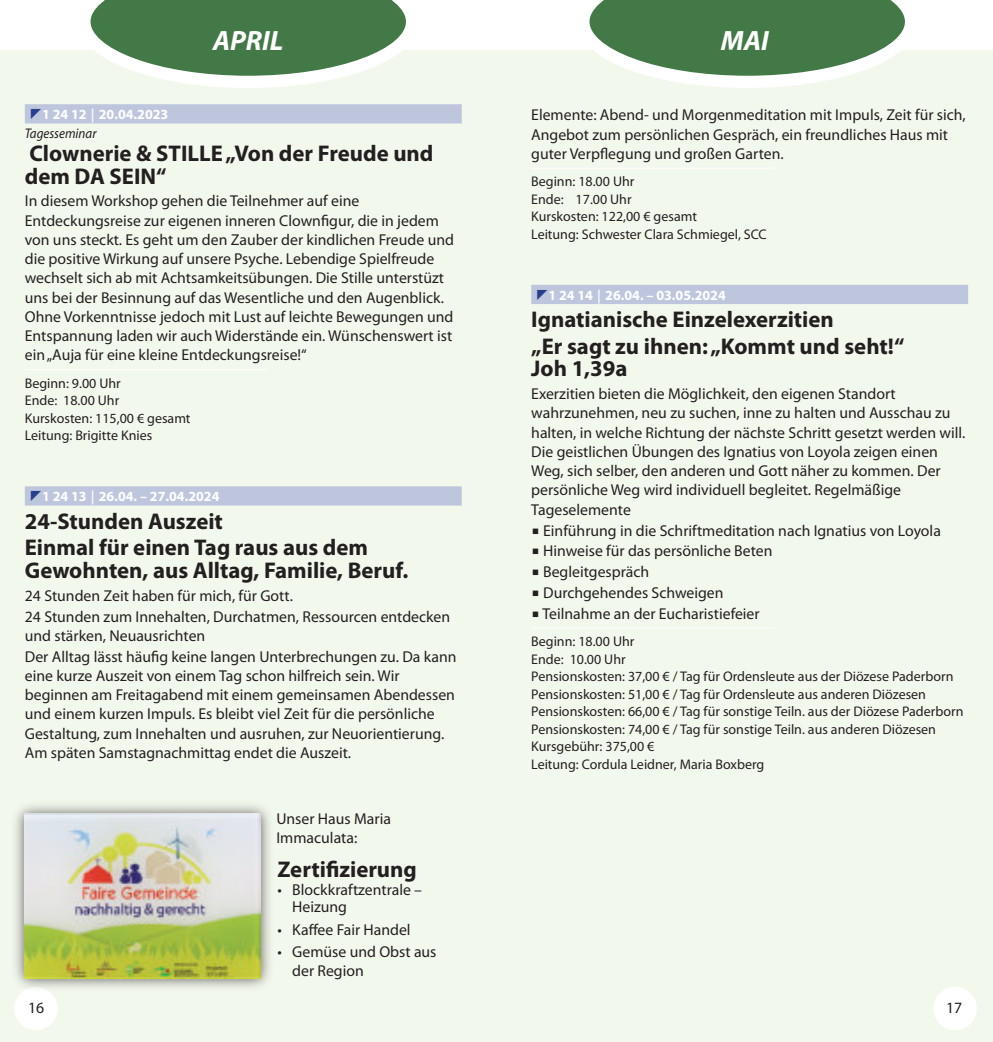
<style>
.page{position:relative;width:993px;height:1042px;background:#fff}
.page>*{position:absolute;margin:0;border:0;box-sizing:border-box;transform-origin:0 0}
.t1{font:italic 700 28px "Myriad Pro";color:#fff}
.t2{font:700 22.75px/26.2px "Myriad Pro";color:#231f20}
.t3{font:15.75px/19.2px "Myriad Pro";color:#231f20}
.t4{font:14px/17.5px "Myriad Pro";color:#231f20}
.t5{font:700 14px "Myriad Pro";color:#fff}
.t6{font:italic 14px "Myriad Pro";color:#231f20;scale:.93 1}
.s1{font-family:"Lucida Grande"}
</style>
<div class="page">
<div style="left:0;top:51px;width:496px;height:991px;background:#f3f8ed"></div>
<div style="left:496px;top:51px;width:496px;height:991px;background:#f3f8ed"></div>
<div style="left:933px;top:987px;width:43px;height:43px;background:#fff;border-radius:50%"></div>
<div style="left:14px;top:987px;width:44px;height:43px;background:#fff;border-radius:50%"></div>
<svg style="left:78px;top:0;width:340px;height:88px"></svg>
<svg style="left:577px;top:0;width:339px;height:88px"></svg>
<img style="left:15px;top:805px;width:255px;height:184px">
<img style="left:25px;top:813px;width:235px;height:165px">
<div style="left:25px;top:104px;width:436px;height:19px;background:#bec6dd"></div>
<hr style="left:25px;top:369px;width:243px;height:1px;background:#fff">
<div style="left:25px;top:486px;width:436px;height:19px;background:#bec6dd"></div>
<hr style="left:531px;top:168px;width:243px;height:1px;background:#fff">
<div style="left:531px;top:285px;width:436px;height:19px;background:#bec6dd"></div>
<hr style="left:531px;top:628px;width:243px;height:1px;background:#fff">
<h1 class="t1" style="left:213px;top:29px;width:72px">APRIL</h1>
<h1 class="t1" style="left:720px;top:29px;width:49px">MAI</h1>
<p class="t5" style="left:42px;top:109px;width:128px">1 24 12 | 20.04.2023</p>
<p class="t6" style="left:25px;top:128px;width:79px">Tagesseminar</p>
<h2 class="t2" style="left:25px;top:144px;width:410px;line-height:22.8px">Clownerie &amp; STILLE „Von der Freude und dem DA SEIN“</h2>
<p class="t3" style="left:25px;top:193px;width:430px">In diesem Workshop gehen die Teilnehmer auf eine Entdeckungsreise zur eigenen inneren Clownfigur, die in jedem von uns steckt. Es geht um den Zauber der kindlichen Freude und die positive Wirkung auf unsere Psyche. Lebendige Spielfreude wechselt sich ab mit Achtsamkeitsübungen. Die Stille unterstüzt uns bei der Besinnung auf das Wesentliche und den Augenblick.<br>Ohne Vorkenntnisse jedoch mit Lust auf leichte Bewegungen und Entspannung laden wir auch Widerstände ein. Wünschenswert ist ein „Auja für eine kleine Entdeckungsreise!“</p>
<p class="t4" style="left:25px;top:375px;width:167px">Beginn: 9.00 Uhr<br>Ende: 18.00 Uhr<br>Kurskosten: 115,00 € gesamt<br>Leitung: Brigitte Knies</p>
<p class="t5" style="left:42px;top:491px;width:179px">1 24 13 | 26.04. – 27.04.2024</p>
<h2 class="t2" style="left:25px;top:510px;width:344px">24-Stunden Auszeit<br>Einmal für einen Tag raus aus dem</h2>
<h2 class="t2" style="left:25px;top:559px;width:385px">Gewohnten, aus Alltag, Familie, Beruf.</h2>
<p class="t3" style="left:25px;top:586px;width:427px;line-height:20.8px">24 Stunden Zeit haben für mich, für Gott.<br>24 Stunden zum Innehalten, Durchatmen, Ressourcen entdecken</p>
<p class="t3" style="left:25px;top:626px;width:433px;line-height:20.8px">und stärken, Neuausrichten<br>Der Alltag lässt häufig keine langen Unterbrechungen zu. Da kann</p>
<p class="t3" style="left:25px;top:667px;width:431px">eine kurze Auszeit von einem Tag schon hilfreich sein. Wir beginnen am Freitagabend mit einem gemeinsamen Abendessen und einem kurzen Impuls. Es bleibt viel Zeit für die persönliche Gestaltung, zum Innehalten und ausruhen, zur Neuorientierung.<br>Am späten Samstagnachmittag endet die Auszeit.</p>
<p class="t3" style="left:276px;top:811px;width:116px">Unser Haus Maria<br>Immaculata:</p>
<h2 class="t2" style="left:277px;top:858px;width:141px">Zertifizierung</h2>
<p class="t3" style="left:292px;top:882px;width:131px;line-height:17.5px;text-indent:-15px">• Blockkraftzentrale –<br>Heizung</p>
<p class="t3" style="left:277px;top:921px;width:135px">• Kaffee Fair Handel</p>
<p class="t3" style="left:292px;top:943px;width:146px;text-indent:-15px">• Gemüse und Obst aus der Region</p>
<p class="t3" style="left:531px;top:107px;width:436px">Elemente: Abend- und Morgenmeditation mit Impuls, Zeit für sich,<br>Angebot zum persönlichen Gespräch, ein freundliches Haus mit guter Verpflegung und großen Garten.</p>
<p class="t4" style="left:531px;top:174px;width:237px">Beginn: 18.00 Uhr<br>Ende: 17.00 Uhr<br>Kurskosten: 122,00 € gesamt<br>Leitung: Schwester Clara Schmiegel, SCC</p>
<p class="t5" style="left:548px;top:289px;width:179px">1 24 14 | 26.04. – 03.05.2024</p>
<h2 class="t2" style="left:531px;top:309px;width:374px">Ignatianische Einzelexerzitien<br>„Er sagt zu ihnen: „Kommt und seht!“</h2>
<h2 class="t2" style="left:531px;top:358px;width:98px">Joh 1,39a</h2>
<p class="t3" style="left:531px;top:386px;width:435px">Exerzitien bieten die Möglichkeit, den eigenen Standort wahrzunehmen, neu zu suchen, inne zu halten und Ausschau zu halten, in welche Richtung der nächste Schritt gesetzt werden will.<br>Die geistlichen Übungen des Ignatius von Loyola zeigen einen Weg, sich selber, den anderen und Gott näher zu kommen. Der persönliche Weg wird individuell begleitet. Regelmäßige Tageselemente</p>
<p class="t3" style="left:531px;top:522px;width:411px"><span class="s1">■</span> Einführung in die Schriftmeditation nach Ignatius von Loyola</p>
<p class="t3" style="left:531px;top:543px;width:243px"><span class="s1">■</span> Hinweise für das persönliche Beten</p>
<p class="t3" style="left:531px;top:563px;width:119px"><span class="s1">■</span> Begleitgespräch</p>
<p class="t3" style="left:531px;top:584px;width:194px"><span class="s1">■</span> Durchgehendes Schweigen</p>
<p class="t3" style="left:531px;top:605px;width:230px"><span class="s1">■</span> Teilnahme an der Eucharistiefeier</p>
<p class="t4" style="left:531px;top:634px;width:433px">Beginn: 18.00 Uhr<br>Ende: 10.00 Uhr<br>Pensionskosten: 37,00 € / Tag für Ordensleute aus der Diözese Paderborn Pensionskosten: 51,00 € / Tag für Ordensleute aus anderen Diözesen Pensionskosten: 66,00 € / Tag für sonstige Teiln. aus der Diözese Paderborn Pensionskosten: 74,00 € / Tag für sonstige Teiln. aus anderen Diözesen Kursgebühr: 375,00 €<br>Leitung: Cordula Leidner, Maria Boxberg</p>
<p class="t3" style="left:28px;top:1000px;width:18px">16</p>
<p class="t3" style="left:945px;top:1000px;width:18px">17</p>
</div>
